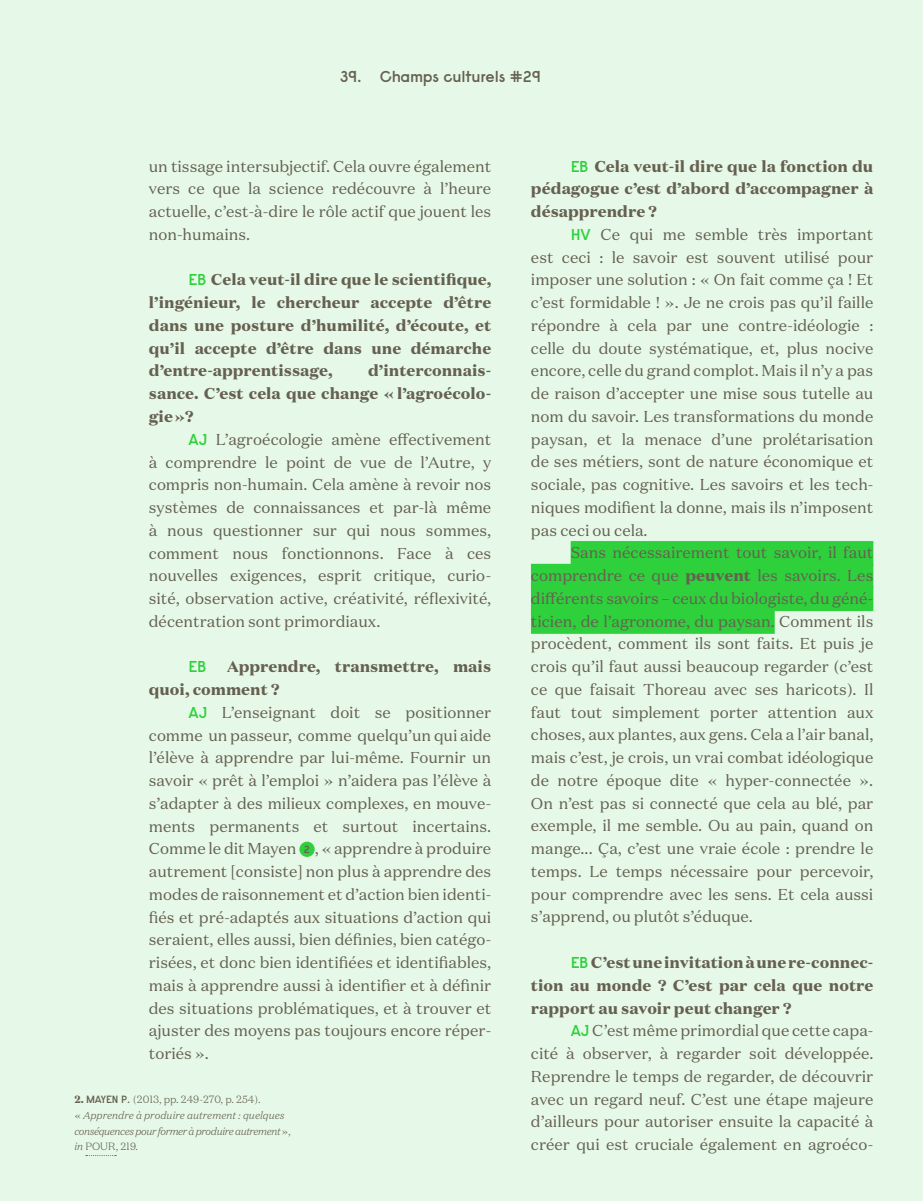
<style>
.page{position:relative;width:923px;height:1201px;background:#fff}
.page>*{position:absolute;margin:0;border:0;box-sizing:border-box;transform-origin:0 0}
.t1{font:15.75px/22.8px "Domaine Text";color:#666051;text-align:justify}
.t2{font:900 15.75px/22.8px "Domaine Text";color:#666051;text-align:justify}
.t3{font:600 15.75px "Raisonne";letter-spacing:-.02em;color:#666051}
.t4{font:600 15.75px "Raisonne";color:#2ed03c}
.t5{font:italic 300 10.5px/15.8px "Domaine Text";letter-spacing:-.035em;color:#666051}
.s1{font-family:"Raisonne";font-weight:600;color:#2ed03c}
.s2{font-family:"Raisonne";font-weight:600;font-size:10.5px}
.s3{font-weight:900;font-style:normal}
.s4{font-family:"Raisonne";font-weight:600;font-style:normal}
.s5{font-style:normal}
.s6{font-weight:900}
</style>
<div class="page">
<div style="left:0;top:0;width:923px;height:1200px;background:#e6f9e8"></div>
<div style="left:299px;top:841px;width:16px;height:16px;background:#2ed03c;border-radius:50%"></div>
<div style="left:570px;top:541px;width:303px;height:24px;background:#2ed03c"></div>
<div style="left:531px;top:564px;width:342px;height:24px;background:#2ed03c"></div>
<div style="left:531px;top:586px;width:342px;height:25px;background:#2ed03c"></div>
<div style="left:531px;top:609px;width:243px;height:25px;background:#2ed03c"></div>
<svg style="left:86px;top:1155px;width:30px;height:1px"></svg>
<p class="t3" style="left:340px;top:67px;width:202px">39. Champs culturels #29</p>
<p class="t1" style="left:149px;top:154px;width:344px">un tissage intersubjectif. Cela ouvre également vers ce que la science redécouvre à l’heure actuelle, c’est-à-dire le rôle actif que jouent les non-humains.</p>
<p class="t2" style="left:149px;top:268px;width:344px;text-indent:40px"><span class="s1">EB</span> Cela veut-il dire que le scientifique, l’ingénieur, le chercheur accepte d’être dans une posture d’humilité, d’écoute, et qu’il accepte d’être dans une démarche d’entre-apprentissage,</p>
<p class="t2" style="left:368px;top:359px;width:125px">d’interconnais-</p>
<p class="t2" style="left:149px;top:382px;width:344px">sance. C’est cela que change « l’agroécolo-</p>
<p class="t2" style="left:149px;top:405px;width:46px">gie»?</p>
<p class="t1" style="left:188px;top:427px;width:304px"><span class="s1">AJ</span> L’agroécologie amène effectivement</p>
<p class="t1" style="left:149px;top:450px;width:344px">à comprendre le point de vue de l’Autre, y</p>
<p class="t1" style="left:149px;top:473px;width:344px">compris non-humain. Cela amène à revoir nos</p>
<p class="t1" style="left:149px;top:496px;width:344px">systèmes de connaissances et par-là même</p>
<p class="t1" style="left:149px;top:518px;width:344px">à nous questionner sur qui nous sommes,</p>
<p class="t1" style="left:149px;top:541px;width:344px">comment nous fonctionnons. Face à ces</p>
<p class="t1" style="left:149px;top:564px;width:344px">nouvelles exigences, esprit critique, curio-</p>
<p class="t1" style="left:149px;top:587px;width:344px">sité, observation active, créativité, réflexivité,</p>
<p class="t1" style="left:149px;top:609px;width:233px">décentration sont primordiaux.</p>
<p class="t4" style="left:188px;top:656px;width:19px">EB</p>
<p class="t2" style="left:227px;top:655px;width:266px">Apprendre, transmettre, mais</p>
<p class="t2" style="left:149px;top:678px;width:132px">quoi, comment ?</p>
<p class="t1" style="left:188px;top:700px;width:304px"><span class="s1">AJ</span> L’enseignant doit se positionner</p>
<p class="t1" style="left:149px;top:723px;width:344px">comme un passeur, comme quelqu’un qui aide</p>
<p class="t1" style="left:149px;top:746px;width:344px">l’élève à apprendre par lui-même. Fournir un</p>
<p class="t1" style="left:149px;top:769px;width:344px">savoir « prêt à l’emploi » n’aidera pas l’élève à</p>
<p class="t1" style="left:149px;top:791px;width:344px">s’adapter à des milieux complexes, en mouve-</p>
<p class="t1" style="left:149px;top:814px;width:344px">ments permanents et surtout incertains.</p>
<p class="t1" style="left:149px;top:837px;width:344px">Comme le dit Mayen <span class="s2">2</span> , « apprendre à produire</p>
<p class="t1" style="left:149px;top:860px;width:344px">autrement [consiste] non plus à apprendre des</p>
<p class="t1" style="left:149px;top:882px;width:344px">modes de raisonnement et d’action bien identi-</p>
<p class="t1" style="left:149px;top:905px;width:344px">fiés et pré-adaptés aux situations d’action qui</p>
<p class="t1" style="left:149px;top:928px;width:344px">seraient, elles aussi, bien définies, bien catégo-</p>
<p class="t1" style="left:149px;top:951px;width:344px">risées, et donc bien identifiées et identifiables,</p>
<p class="t1" style="left:149px;top:973px;width:344px">mais à apprendre aussi à identifier et à définir</p>
<p class="t1" style="left:149px;top:996px;width:344px">des situations problématiques, et à trouver et</p>
<p class="t1" style="left:149px;top:1019px;width:344px">ajuster des moyens pas toujours encore réper-</p>
<p class="t1" style="left:149px;top:1042px;width:62px">toriés ».</p>
<p class="t5" style="left:74px;top:1091px;width:218px"><span class="s3">2.</span> <span class="s4">Mayen P.</span> <span class="s5">(2013, pp. 249-270, p. 254).<br>«</span> Apprendre à produire autrement : quelques conséquences pour former à produire autrement <span class="s5">», </span>in <span class="s5">POUR, 219.</span></p>
<p class="t2" style="left:570px;top:154px;width:304px"><span class="s1">EB</span> Cela veut-il dire que la fonction du</p>
<p class="t2" style="left:531px;top:177px;width:344px">pédagogue c’est d’abord d’accompagner à</p>
<p class="t2" style="left:531px;top:200px;width:127px">désapprendre ?</p>
<p class="t4" style="left:570px;top:224px;width:11px">HV</p>
<p class="t1" style="left:600px;top:223px;width:274px">Ce qui me semble très important</p>
<p class="t1" style="left:531px;top:245px;width:344px">est ceci : le savoir est souvent utilisé pour</p>
<p class="t1" style="left:531px;top:268px;width:344px">imposer une solution : « On fait comme ça ! Et</p>
<p class="t1" style="left:531px;top:291px;width:344px">c’est formidable ! ». Je ne crois pas qu’il faille</p>
<p class="t1" style="left:531px;top:314px;width:344px">répondre à cela par une contre-idéologie :</p>
<p class="t1" style="left:531px;top:336px;width:344px">celle du doute systématique, et, plus nocive</p>
<p class="t1" style="left:531px;top:359px;width:344px">encore, celle du grand complot. Mais il n’y a pas</p>
<p class="t1" style="left:531px;top:382px;width:344px">de raison d’accepter une mise sous tutelle au</p>
<p class="t1" style="left:531px;top:405px;width:344px">nom du savoir. Les transformations du monde</p>
<p class="t1" style="left:531px;top:427px;width:344px">paysan, et la menace d’une prolétarisation</p>
<p class="t1" style="left:531px;top:450px;width:344px">de ses métiers, sont de nature économique et</p>
<p class="t1" style="left:531px;top:473px;width:344px">sociale, pas cognitive. Les savoirs et les tech-</p>
<p class="t1" style="left:531px;top:496px;width:344px">niques modifient la donne, mais ils n’imposent</p>
<p class="t1" style="left:531px;top:518px;width:118px">pas ceci ou cela.</p>
<p class="t1" style="left:570px;top:541px;width:304px">Sans nécessairement tout savoir, il faut</p>
<p class="t1" style="left:531px;top:564px;width:344px">comprendre ce que <span class="s6">peuvent</span> les savoirs. Les</p>
<p class="t1" style="left:531px;top:587px;width:344px">différents savoirs – ceux du biologiste, du géné-</p>
<p class="t1" style="left:531px;top:609px;width:344px">ticien, de l’agronome, du paysan. Comment ils</p>
<p class="t1" style="left:531px;top:632px;width:344px">procèdent, comment ils sont faits. Et puis je</p>
<p class="t1" style="left:531px;top:655px;width:344px">crois qu’il faut aussi beaucoup regarder (c’est</p>
<p class="t1" style="left:531px;top:678px;width:344px">ce que faisait Thoreau avec ses haricots). Il</p>
<p class="t1" style="left:531px;top:700px;width:344px">faut tout simplement porter attention aux</p>
<p class="t1" style="left:531px;top:723px;width:344px">choses, aux plantes, aux gens. Cela a l’air banal,</p>
<p class="t1" style="left:531px;top:746px;width:344px">mais c’est, je crois, un vrai combat idéologique</p>
<p class="t1" style="left:531px;top:769px;width:344px">de notre époque dite « hyper-connectée ».</p>
<p class="t1" style="left:531px;top:791px;width:344px">On n’est pas si connecté que cela au blé, par</p>
<p class="t1" style="left:531px;top:814px;width:344px">exemple, il me semble. Ou au pain, quand on</p>
<p class="t1" style="left:531px;top:837px;width:344px">mange... Ça, c’est une vraie école : prendre le</p>
<p class="t1" style="left:531px;top:859px;width:344px">temps. Le temps nécessaire pour percevoir,</p>
<p class="t1" style="left:531px;top:882px;width:344px">pour comprendre avec les sens. Et cela aussi</p>
<p class="t1" style="left:531px;top:905px;width:223px">s’apprend, ou plutôt s’éduque.</p>
<p class="t2" style="left:570px;top:950px;width:304px"><span class="s1">EB</span> C’est une invitation à une re-connec-</p>
<p class="t2" style="left:531px;top:973px;width:344px">tion au monde ? C’est par cela que notre</p>
<p class="t2" style="left:531px;top:996px;width:262px">rapport au savoir peut changer ?</p>
<p class="t1" style="left:570px;top:1019px;width:304px"><span class="s1">AJ</span> C’est même primordial que cette capa-</p>
<p class="t1" style="left:531px;top:1041px;width:344px">cité à observer, à regarder soit développée.</p>
<p class="t1" style="left:531px;top:1064px;width:344px">Reprendre le temps de regarder, de découvrir</p>
<p class="t1" style="left:531px;top:1087px;width:344px">avec un regard neuf. C’est une étape majeure</p>
<p class="t1" style="left:531px;top:1110px;width:344px">d’ailleurs pour autoriser ensuite la capacité à</p>
<p class="t1" style="left:531px;top:1132px;width:344px">créer qui est cruciale également en agroéco-</p>
</div>
